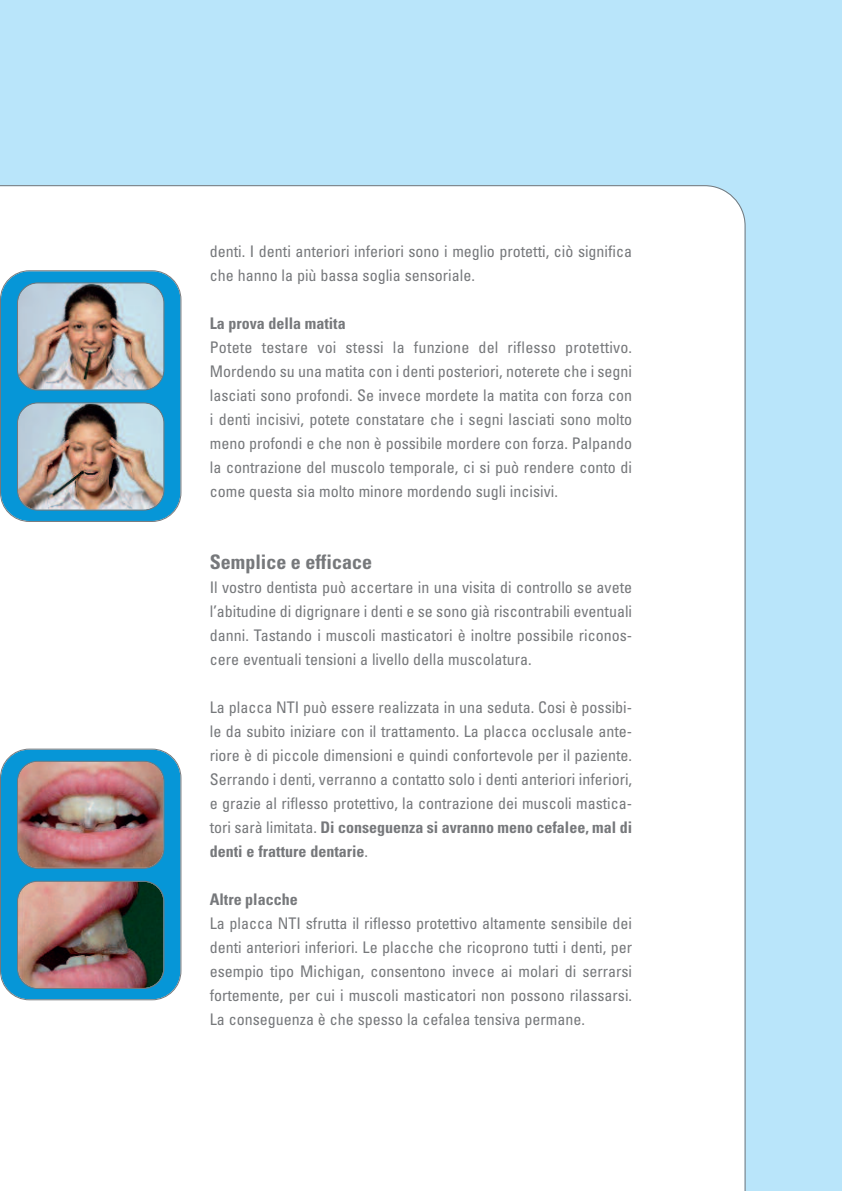
<style>
.page{position:relative;width:842px;height:1191px;background:#b9e5fa}
.page>*{position:absolute;margin:0;border:0;box-sizing:border-box;transform-origin:0 0}
.t1{font:700 condensed 20px "Univers";color:#76787b}
.t2{font:condensed 16px/24px "Univers";color:#76787b;text-align:justify}
.t3{font:700 condensed 16px "Univers";color:#76787b}
.s1{font-weight:700}
</style>
<div class="page">
<div style="left:0;top:185px;width:746px;height:1006px;background:#fff"></div>
<div style="left:1px;top:271px;width:179px;height:250px;background:#0696d7;border-radius:28px"></div>
<div style="left:0;top:270px;width:181px;height:252px;border:2px solid #76787b;border-radius:29px"></div>
<img style="left:18px;top:283px;width:145px;height:106px;border-radius:20px">
<div style="left:17px;top:282px;width:147px;height:108px;border:2px solid #76787b;border-radius:21px"></div>
<img style="left:18px;top:403px;width:145px;height:106px;border-radius:20px">
<div style="left:17px;top:402px;width:147px;height:108px;border:2px solid #76787b;border-radius:21px"></div>
<div style="left:1px;top:749px;width:179px;height:250px;background:#0696d7;border-radius:28px"></div>
<div style="left:0;top:748px;width:181px;height:252px;border:2px solid #76787b;border-radius:29px"></div>
<img style="left:18px;top:762px;width:145px;height:106px;border-radius:20px">
<div style="left:17px;top:761px;width:147px;height:108px;border:2px solid #76787b;border-radius:21px"></div>
<img style="left:18px;top:881px;width:145px;height:107px;border-radius:20px">
<div style="left:17px;top:880px;width:147px;height:109px;border:2px solid #76787b;border-radius:21px"></div>
<p class="t2" style="left:210px;top:241px;width:424px">denti. I denti anteriori inferiori sono i meglio protetti, ciò significa che hanno la più bassa soglia sensoriale.</p>
<p class="t3" style="left:210px;top:318px;width:137px">La prova della matita</p>
<p class="t2" style="left:210px;top:337px;width:424px">Potete testare voi stessi la funzione del riflesso protettivo.<br>Mordendo su una matita con i denti posteriori, noterete che i segni lasciati sono profondi. Se invece mordete la matita con forza con i denti incisivi, potete constatare che i segni lasciati sono molto meno profondi e che non è possibile mordere con forza. Palpando la contrazione del muscolo temporale, ci si può rendere conto di come questa sia molto minore mordendo sugli incisivi.</p>
<p class="t1" style="left:210px;top:555px;width:164px">Semplice e efficace</p>
<p class="t2" style="left:210px;top:577px;width:424px">Il vostro dentista può accertare in una visita di controllo se avete l’abitudine di digrignare i denti e se sono già riscontrabili eventuali danni. Tastando i muscoli masticatori è inoltre possibile riconos&shy;cere eventuali tensioni a livello della muscolatura.</p>
<p class="t2" style="left:210px;top:697px;width:424px">La placca NTI può essere realizzata in una seduta. Cosi è possibi&shy;le da subito iniziare con il trattamento. La placca occlusale ante&shy;riore è di piccole dimensioni e quindi confortevole per il paziente.<br>Serrando i denti, verranno a contatto solo i denti anteriori inferiori, e grazie al riflesso protettivo, la contrazione dei muscoli mastica&shy;tori sarà limitata. <span class="s1">Di conseguenza si avranno meno cefalee, mal di denti e fratture dentarie</span>.</p>
<p class="t3" style="left:210px;top:894px;width:89px">Altre placche</p>
<p class="t2" style="left:210px;top:913px;width:424px">La placca NTI sfrutta il riflesso protettivo altamente sensibile dei denti anteriori inferiori. Le placche che ricoprono tutti i denti, per esempio tipo Michigan, consentono invece ai molari di serrarsi fortemente, per cui i muscoli masticatori non possono rilassarsi.<br>La conseguenza è che spesso la cefalea tensiva permane.</p>
</div>
